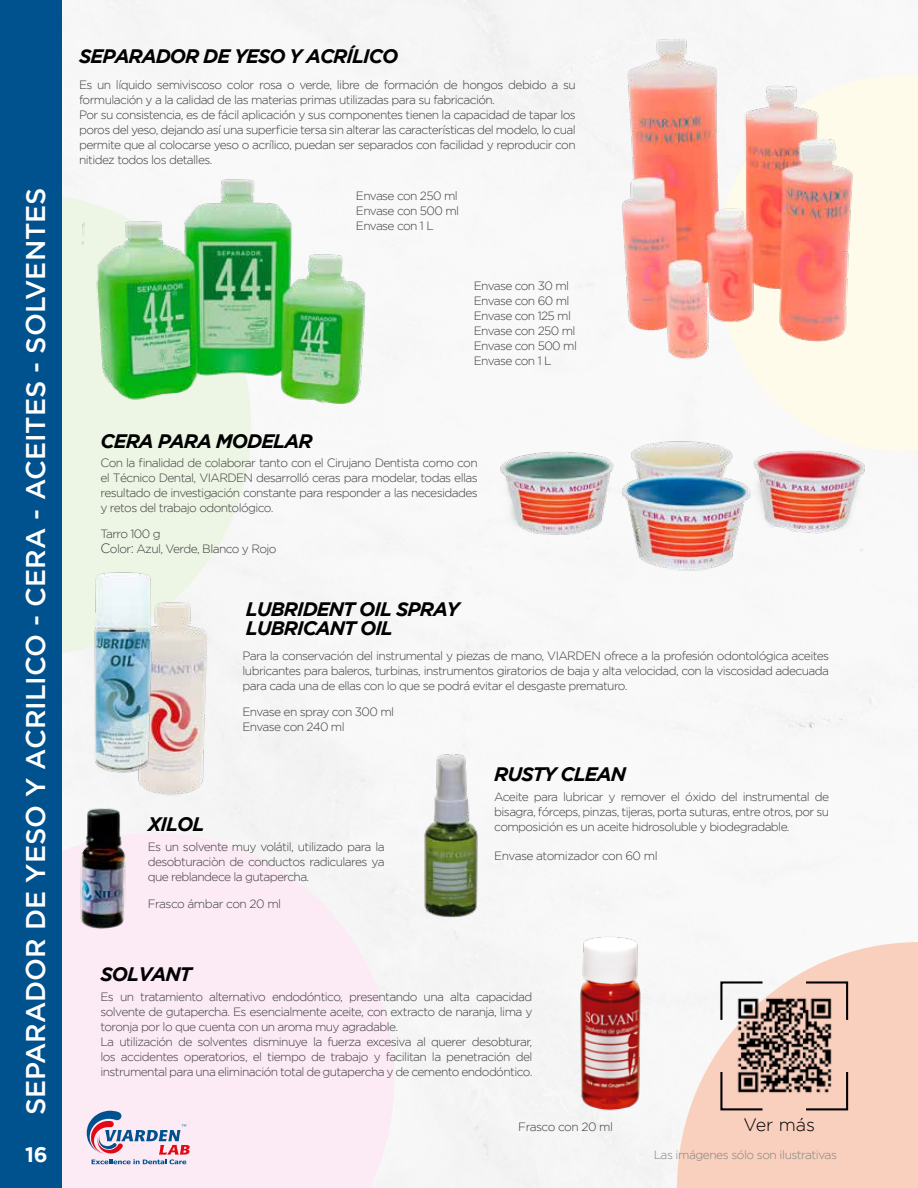
<style>
.page{position:relative;width:918px;height:1188px;background:#fff}
.page>*{position:absolute;margin:0;border:0;box-sizing:border-box;transform-origin:0 0}
.t1{font:500 27px "Gotham";color:#fff}
.t2{font:700 21px "Gotham";color:#fff}
.t3{font:italic 700 19.5px/19.2px "Gotham";letter-spacing:-.05em;color:#000}
.t4{font:300 18px "Gotham";color:#000}
.t5{font:300 12px/15px "Gotham";letter-spacing:-.05em;color:#3c3c3b}
.t6{font:300 12px "Gotham";letter-spacing:-.04em;color:#838382}
.s1{font-size:13.5px}
</style>
<div class="page">
<svg style="left:62px;top:833px;width:332px;height:355px;fill:#fceaf4"></svg>
<svg style="left:62px;top:193px;width:189px;height:464px;fill:#edf5e5"></svg>
<svg style="left:716px;top:76px;width:202px;height:375px;fill:#fefbea"></svg>
<svg style="left:677px;top:942px;width:241px;height:246px;fill:#f9cfbe"></svg>
<div style="left:0;top:0;width:62px;height:1188px;background:#00528f"></div>
<svg style="left:87px;top:1111px;width:103px;height:53px"></svg>
<img style="left:608px;top:25px;width:264px;height:345px">
<img style="left:74px;top:178px;width:308px;height:240px">
<img style="left:496px;top:422px;width:387px;height:159px">
<img style="left:97px;top:567px;width:133px;height:255px">
<img style="left:62px;top:539px;width:154px;height:243px">
<img style="left:395px;top:696px;width:135px;height:237px">
<img style="left:62px;top:786px;width:99px;height:170px">
<img style="left:541px;top:923px;width:142px;height:197px">
<svg style="left:719px;top:980px;width:130px;height:131px"></svg>
<img style="left:727px;top:988px;width:114px;height:114px">
<h1 class="t1" style="left:20px;top:1115px;width:930px;rotate:-90deg">SEPARADOR DE YESO Y ACRILICO - CERA - ACEITES - SOLVENTES</h1>
<h3 class="t3" style="left:79px;top:46px;width:321px">SEPARADOR DE YESO Y ACRÍLICO</h3>
<p class="t5" style="left:79px;top:77px;width:498px">Es un líquido semiviscoso color rosa o verde, libre de formación de hongos debido a su formulación y a la calidad de las materias primas utilizadas para su fabricación.<br>Por su consistencia, es de fácil aplicación y sus componentes tienen la capacidad de tapar los poros del yeso, dejando así una superficie tersa sin alterar las características del modelo, lo cual permite que al colocarse yeso o acrílico, puedan ser separados con facilidad y reproducir con nitidez todos los detalles.</p>
<h3 class="t3" style="left:101px;top:431px;width:214px">CERA PARA MODELAR</h3>
<p class="t5" style="left:356px;top:188px;width:105px;text-align:justify">Envase con 250 ml Envase con 500 ml Envase con 1 L</p>
<p class="t5" style="left:474px;top:278px;width:105px">Envase con 30 ml<br>Envase con 60 ml<br>Envase con 125 ml<br>Envase con 250 ml<br>Envase con 500 ml<br>Envase con 1 L</p>
<p class="t5" style="left:101px;top:455px;width:379px;text-align:justify">Con la finalidad de colaborar tanto con el Cirujano Dentista como con el Técnico Dental, VIARDEN desarrolló ceras para modelar, todas ellas resultado de investigación constante para responder a las necesidades y retos del trabajo odontológico.</p>
<p class="t5" style="left:101px;top:526px;width:177px">Tarro 100 g<br><span class="s1">C</span>olor<span class="s1">:</span> Azul, Verde, Blanco y Rojo</p>
<h3 class="t3" style="left:246px;top:599px;width:215px">LUBRIDENT OIL SPRAY<br>LUBRICANT OIL</h3>
<p class="t5" style="left:243px;top:648px;width:588px;text-align:justify">Para la conservación del instrumental y piezas de mano, VIARDEN ofrece a la profesión odontológica aceites lubricantes para baleros, turbinas, instrumentos giratorios de baja y alta velocidad, con la viscosidad adecuada para cada una de ellas con lo que se podrá evitar el desgaste prematuro.</p>
<h3 class="t3" style="left:148px;top:815px;width:58px">XILOL</h3>
<p class="t5" style="left:243px;top:704px;width:153px;line-height:15.6px">Envase en spray con 300 ml<br>Envase con 240 ml</p>
<p class="t5" style="left:148px;top:839px;width:238px;text-align:justify">Es un solvente muy volátil, utilizado para la desobturaciòn de conductos radiculares ya que reblandece la gutapercha.</p>
<p class="t5" style="left:148px;top:897px;width:135px">Frasco ámbar con 20 ml</p>
<h3 class="t3" style="left:101px;top:964px;width:93px">SOLVANT</h3>
<h3 class="t3" style="left:494px;top:764px;width:133px">RUSTY CLEAN</h3>
<p class="t5" style="left:494px;top:789px;width:336px;text-align:justify">Aceite para lubricar y remover el óxido del instrumental de bisagra, fórceps, pinzas, tijeras, porta suturas, entre otros, por su composición es un aceite hidrosoluble y biodegradable.</p>
<p class="t5" style="left:494px;top:848px;width:165px">Envase atomizador con 60 ml</p>
<p class="t5" style="left:101px;top:989px;width:433px">Es un tratamiento alternativo endodóntico, presentando una alta capacidad solvente de gutapercha. Es esencialmente aceite, con extracto de naranja, lima y toronja por lo que cuenta con un aroma muy agradable.<br>La utilización de solventes disminuye la fuerza excesiva al querer desobturar, los accidentes operatorios, el tiempo de trabajo y facilitan la penetración del instrumental para una eliminación total de gutapercha y de cemento endodóntico.</p>
<p class="t5" style="left:518px;top:1119px;width:96px">Frasco con 20 ml</p>
<h3 class="t4" style="left:743px;top:1115px;width:73px">Ver más</h3>
<h2 class="t2" style="left:25px;top:1142px;width:24px">16</h2>
<p class="t6" style="left:654px;top:1148px;width:185px">Las imágenes sólo son ilustrativas</p>
</div>
